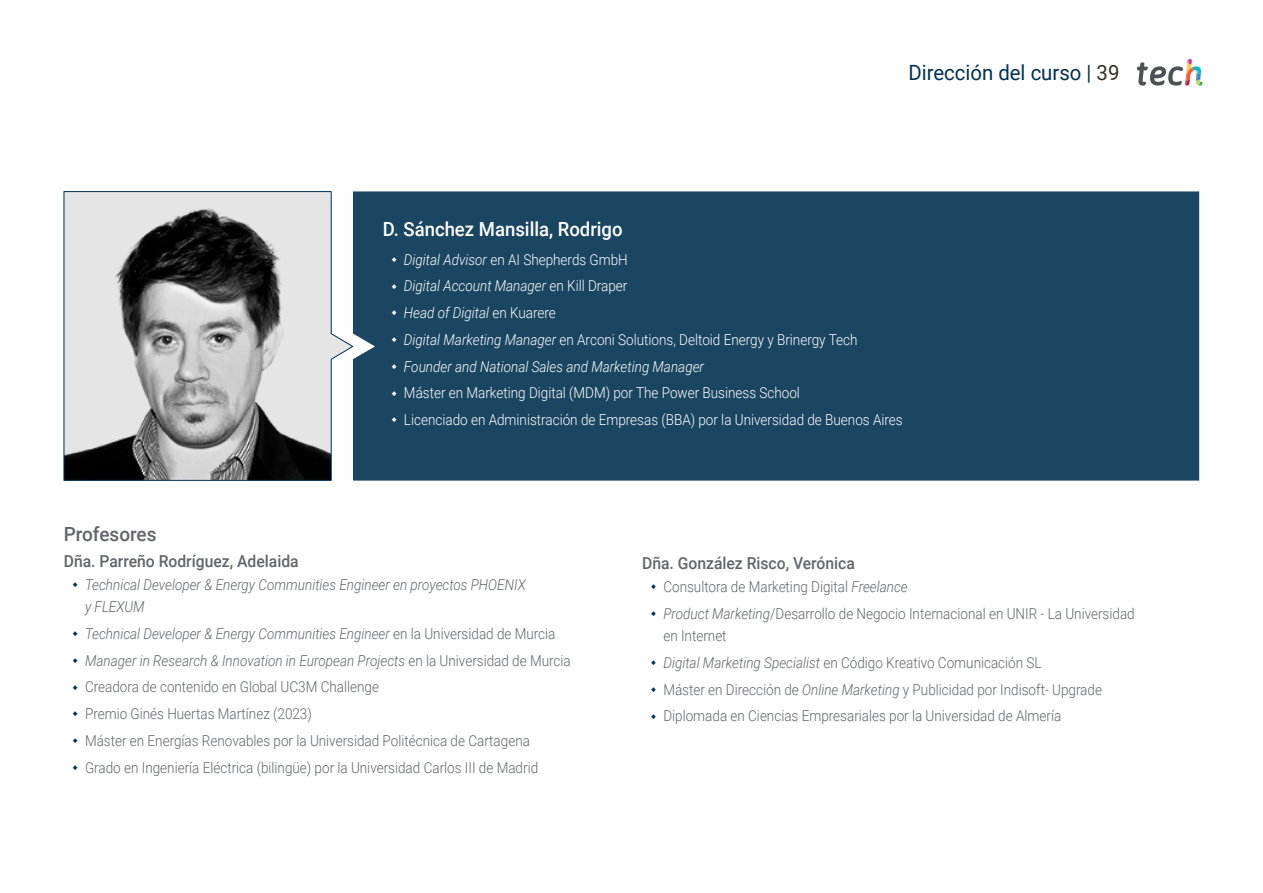
<style>
.page{position:relative;width:1263px;height:893px;background:#fff}
.page>*{position:absolute;margin:0;border:0;box-sizing:border-box;transform-origin:0 0}
.t1{font:21px "Roboto";color:#013151}
.t2{font:500 19.5px "Roboto";color:#fff;scale:.95 1}
.t3{font:500 19.5px "Roboto";color:#61646a}
.t4{font:500 16.5px "Roboto";color:#61646a;scale:.95 1}
.t5{font:300 15px/26.7px "Roboto";color:#61646a;scale:.9 1}
.t6{font:italic 300 15px/26.7px "Roboto";color:#fff;scale:.9 1}
.t7{font:300 15px/26.7px "Roboto";color:#fff;scale:.9 1}
.t8{font:italic 300 15px/22.5px "Roboto";color:#61646a;scale:.9 1}
.s1{color:#312e20}
.s2{font-style:normal}
.s3{font-style:italic}
</style>
<div class="page">
<div style="left:353px;top:191px;width:846px;height:290px;background:#1a4662"></div>
<svg style="left:64px;top:191px;width:289px;height:290px;background:#a7a8a8"></svg>
<svg style="left:1137px;top:59px;width:65px;height:27px"></svg>
<svg style="left:392px;top:257px;width:5px;height:5px"></svg>
<svg style="left:392px;top:284px;width:5px;height:5px"></svg>
<svg style="left:392px;top:310px;width:5px;height:5px"></svg>
<svg style="left:392px;top:337px;width:5px;height:5px"></svg>
<svg style="left:392px;top:364px;width:5px;height:5px"></svg>
<svg style="left:392px;top:391px;width:5px;height:5px"></svg>
<svg style="left:392px;top:417px;width:5px;height:5px"></svg>
<h2 class="t3" style="left:64px;top:520px;width:94px">Profesores</h2>
<h1 class="t1" style="left:908px;top:57px;width:213px">Dirección del curso | <span class="s1">39</span></h1>
<h2 class="t2" style="left:383px;top:215px;width:254px">D. Sánchez Mansilla, Rodrigo</h2>
<p class="t6" style="left:404px;top:245px;width:505px">Digital Advisor <span class="s2">en AI Shepherds GmbH<br></span>Digital Account Manager <span class="s2">en Kill Draper<br></span>Head of Digital <span class="s2">en Kuarere<br></span>Digital Marketing Manager <span class="s2">en Arconi Solutions, Deltoid Energy y Brinergy Tech </span>Founder and National Sales and Marketing Manager</p>
<p class="t7" style="left:404px;top:379px;width:556px">Máster en Marketing Digital (MDM) por The Power Business School<br>Licenciado en Administración de Empresas (BBA) por la Universidad de Buenos Aires</p>
<p class="t4" style="left:64px;top:550px;width:249px">Dña. Parreño Rodríguez, Adelaida</p>
<p class="t8" style="left:85px;top:572px;width:491px">Technical Developer &amp; Energy Communities Engineer en proyectos PHOENIX y FLEXUM</p>
<p class="t5" style="left:85px;top:620px;width:541px"><span class="s3">Technical Developer &amp; Energy Communities Engineer</span> en la Universidad de Murcia <span class="s3">Manager in Research &amp; Innovation in European Projects</span> en la Universidad de Murcia Creadora de contenido en Global UC3M Challenge<br>Premio Ginés Huertas Martínez (2023)<br>Máster en Energías Renovables por la Universidad Politécnica de Cartagena<br>Grado en Ingeniería Eléctrica (bilingüe) por la Universidad Carlos III de Madrid</p>
<p class="t4" style="left:642px;top:552px;width:225px">Dña. González Risco, Verónica</p>
<p class="t5" style="left:663px;top:573px;width:525px">Consultora de Marketing Digital <span class="s3">Freelance<br>Product Marketing</span>/Desarrollo de Negocio Internacional en UNIR - La Universidad</p>
<p class="t5" style="left:663px;top:622px;width:489px">en Internet<br><span class="s3">Digital Marketing Specialist</span> en Código Kreativo Comunicación SL<br>Máster en Dirección de <span class="s3">Online Marketing</span> y Publicidad por Indisoft- Upgrade Diplomada en Ciencias Empresariales por la Universidad de Almería</p>
</div>
